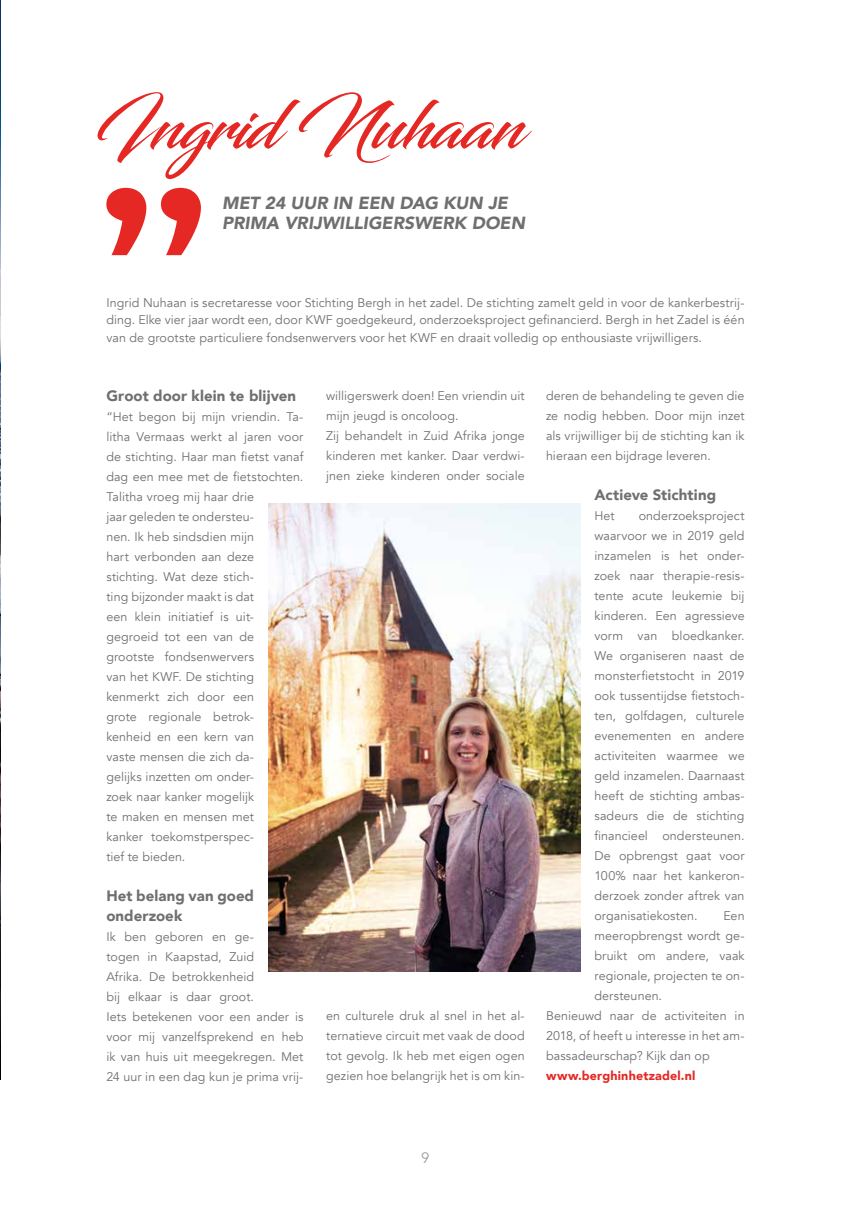
<style>
.page{position:relative;width:851px;height:1205px;background:#fff}
.page>*{position:absolute;margin:0;border:0;box-sizing:border-box;transform-origin:0 0}
.t1{font:italic 900 17.5px/20px "Avenir";color:#706f6f}
.t2{font:900 15px/20px "Avenir";letter-spacing:.005em;color:#706f6f}
.t3{font:15px "Avenir";color:#9d9d9c}
.t4{font:12.5px/20px "Avenir";letter-spacing:.005em;color:#706f6f;text-align:justify}
.t5{font:900 12.5px "Avenir";letter-spacing:.015em;color:#e52824}
</style>
<div class="page">
<img style="left:0;top:1px;width:1px;height:1078px">
<img style="left:268px;top:503px;width:312px;height:468px">
<svg style="left:106px;top:188px;width:95px;height:67px"></svg>
<svg style="left:97px;top:92px;width:435px;height:87px"></svg>
<h1 class="t1" style="left:222px;top:193px;width:304px">MET 24 UUR IN EEN DAG KUN JE<br>PRIMA VRIJWILLIGERSWERK DOEN</h1>
<p class="t4" style="left:106px;top:294px;width:639px;line-height:17.5px">Ingrid Nuhaan is secretaresse voor Stichting Bergh in het zadel. De stichting zamelt geld in voor de kankerbestrij&shy;ding. Elke vier jaar wordt een, door KWF goedgekeurd, onderzoeksproject gefinancierd. Bergh in het Zadel is één van de grootste particuliere fondsenwervers voor het KWF en draait volledig op enthousiaste vrijwilligers.</p>
<p class="t2" style="left:106px;top:386px;width:191px">Groot door klein te blijven</p>
<p class="t4" style="left:106px;top:407px;width:198px;text-align:left">“Het begon bij mijn vriendin. Ta&shy;litha Vermaas werkt al jaren voor de stichting. Haar man fietst vanaf dag een mee met de fietstochten.<br>Talitha vroeg mij haar drie<br>jaar geleden te ondersteu-<br>nen. Ik heb sindsdien mijn<br>hart verbonden aan deze stichting. Wat deze stich-<br>ting bijzonder maakt is dat<br>een klein initiatief is uit&shy;gegroeid tot een van de grootste fondsenwervers<br>van het KWF. De stichting kenmerkt zich door een<br>grote regionale betrok-<br>kenheid en een kern van<br>vaste mensen die zich da-<br>gelijks inzetten om onder-<br>zoek naar kanker mogelijk<br>te maken en mensen met<br>kanker toekomstperspec-<br>tief te bieden.</p>
<p class="t2" style="left:106px;top:886px;width:149px">Het belang van goed onderzoek</p>
<p class="t4" style="left:106px;top:927px;width:198px;text-align:left">Ik ben geboren en ge-<br>togen in Kaapstad, Zuid<br>Afrika. De betrokkenheid<br>bij elkaar is daar groot.<br>Iets betekenen voor een ander is voor mij vanzelfsprekend en heb ik van huis uit meegekregen. Met<br>24 uur in een dag kun je prima vrij-</p>
<p class="t4" style="left:326px;top:386px;width:200px;text-align:left">willigerswerk doen! Een vriendin uit mijn jeugd is oncoloog.<br>Zij behandelt in Zuid Afrika jonge kinderen met kanker. Daar verdwi&shy;jnen zieke kinderen onder sociale</p>
<p class="t4" style="left:326px;top:1006px;width:200px">en culturele druk al snel in het al&shy;ternatieve circuit met vaak de dood tot gevolg. Ik heb met eigen ogen gezien hoe belangrijk het is om kin-</p>
<p class="t4" style="left:546px;top:386px;width:200px">deren de behandeling te geven die ze nodig hebben. Door mijn inzet als vrijwilliger bij de stichting kan ik hieraan een bijdrage leveren.</p>
<p class="t2" style="left:594px;top:484px;width:123px">Actieve Stichting</p>
<p class="t4" style="left:594px;top:506px;width:22px">Het</p>
<p class="t4" style="left:594px;top:506px;width:152px;text-indent:44px">onderzoeksproject waarvoor we in 2019 geld inzamelen is het onder&shy;zoek naar therapie-resis&shy;tente acute leukemie bij kinderen. Een agressieve vorm van bloedkanker.<br>We organiseren naast de monsterfietstocht in 2019 ook tussentijdse fietstoch&shy;ten, golfdagen, culturele evenementen en andere activiteiten waarmee we geld inzamelen. Daarnaast heeft de stichting ambas&shy;sadeurs die de stichting financieel ondersteunen.<br>De opbrengst gaat voor 100% naar het kankeron&shy;derzoek zonder aftrek van organisatiekosten.</p>
<p class="t4" style="left:723px;top:906px;width:23px">Een</p>
<p class="t4" style="left:594px;top:926px;width:152px">meeropbrengst wordt ge-</p>
<p class="t4" style="left:594px;top:946px;width:152px">bruikt om andere, vaak</p>
<p class="t4" style="left:594px;top:966px;width:152px">regionale, projecten te on-</p>
<p class="t4" style="left:594px;top:986px;width:69px">dersteunen.</p>
<p class="t4" style="left:546px;top:1006px;width:200px">Benieuwd naar de activiteiten in</p>
<p class="t4" style="left:546px;top:1026px;width:200px">2018, of heeft u interesse in het am-</p>
<p class="t4" style="left:546px;top:1046px;width:165px">bassadeurschap? Kijk dan op</p>
<p class="t5" style="left:546px;top:1065px;width:151px">www.berghinhetzadel.nl</p>
<p class="t3" style="left:421px;top:1149px;width:10px">9</p>
</div>
